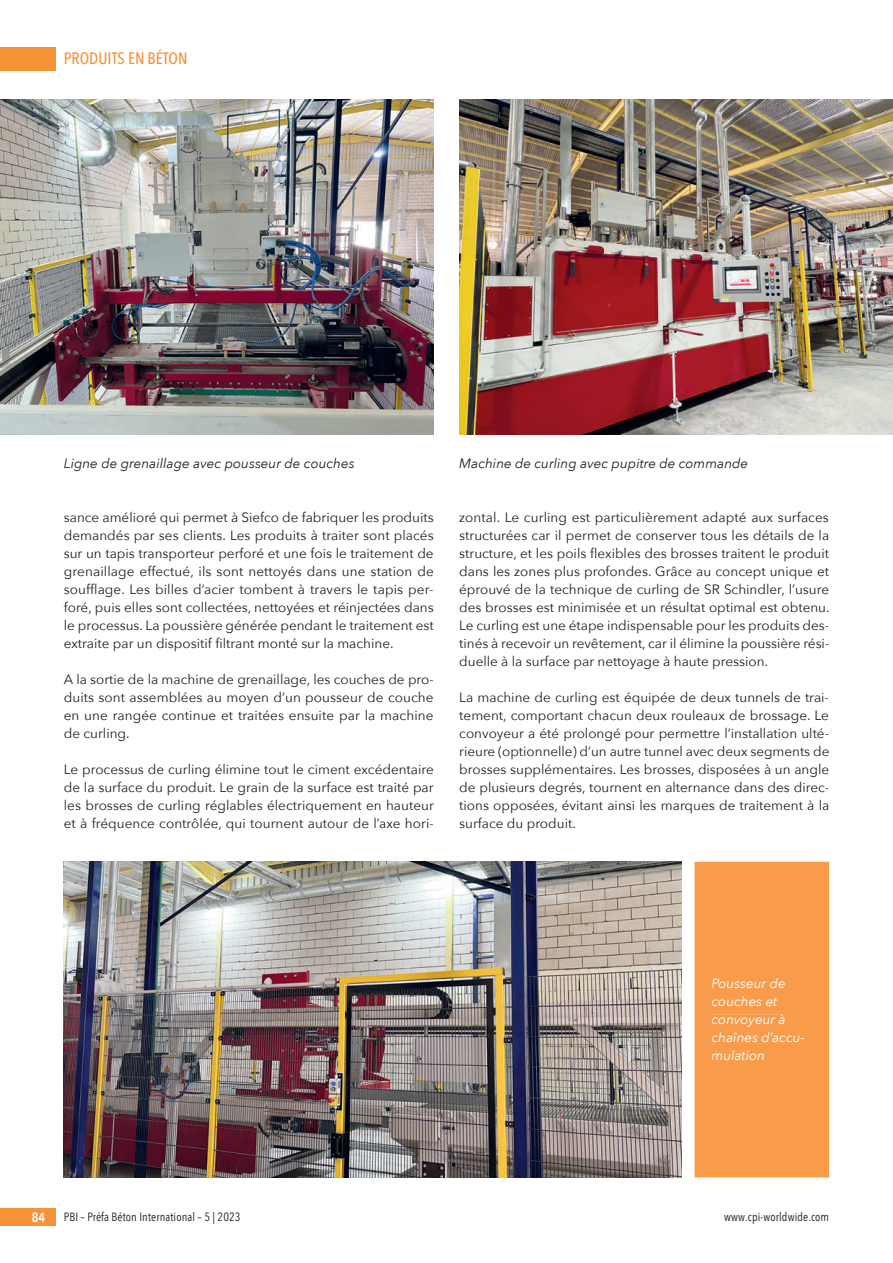
<style>
.page{position:relative;width:893px;height:1263px;background:#fff}
.page>*{position:absolute;margin:0;border:0;box-sizing:border-box;transform-origin:0 0}
.t1{font:500 16.5px "Avenir Next Condensed";color:#f69238}
.t2{font:13.5px/18px "Avenir Next";color:#231f20;text-align:justify}
.t3{font:italic 13.5px "Avenir Next";color:#231f20}
.t4{font:italic 13.5px/18px "Avenir Next";color:#fff}
.t5{font:600 13.5px "Avenir Next Condensed";color:#fff}
.t6{font:12px "Avenir Next Condensed";letter-spacing:.01em;color:#231f20}
</style>
<div class="page">
<div style="left:0;top:47px;width:55px;height:23px;background:#f69238"></div>
<div style="left:0;top:1208px;width:55px;height:18px;background:#f69238"></div>
<img style="left:0;top:100px;width:434px;height:334px">
<img style="left:459px;top:100px;width:433px;height:335px">
<img style="left:64px;top:862px;width:617px;height:315px">
<div style="left:695px;top:862px;width:134px;height:315px;background:#f89c4b"></div>
<div style="left:712px;top:978px;width:74px;height:11px;background:#f89c4b"></div>
<div style="left:712px;top:996px;width:66px;height:11px;background:#f89c4b"></div>
<div style="left:712px;top:1015px;width:74px;height:13px;background:#f89c4b"></div>
<div style="left:712px;top:1032px;width:92px;height:11px;background:#f89c4b"></div>
<div style="left:712px;top:1050px;width:53px;height:11px;background:#f89c4b"></div>
<p class="t1" style="left:64px;top:49px;width:125px">PRODUITS EN BÉTON</p>
<p class="t3" style="left:64px;top:452px;width:292px">Ligne de grenaillage avec pousseur de couches</p>
<p class="t3" style="left:459px;top:452px;width:291px">Machine de curling avec pupitre de commande</p>
<p class="t2" style="left:64px;top:508px;width:372px">sance amélioré qui permet à Siefco de fabriquer les produits demandés par ses clients. Les produits à traiter sont placés sur un tapis transporteur perforé et une fois le traitement de grenaillage effectué, ils sont nettoyés dans une station de soufflage. Les billes d’acier tombent à travers le tapis per&shy;foré, puis elles sont collectées, nettoyées et réinjectées dans le processus. La poussière générée pendant le traitement est extraite par un dispositif filtrant monté sur la machine.</p>
<p class="t2" style="left:64px;top:670px;width:371px">A la sortie de la machine de grenaillage, les couches de pro&shy;duits sont assemblées au moyen d’un pousseur de couche en une rangée continue et traitées ensuite par la machine de curling.</p>
<p class="t2" style="left:64px;top:760px;width:372px">Le processus de curling élimine tout le ciment excédentaire de la surface du produit. Le grain de la surface est traité par les brosses de curling réglables électriquement en hauteur et à fréquence contrôlée, qui tournent autour de l’axe hori-</p>
<p class="t2" style="left:459px;top:508px;width:372px">zontal. Le curling est particulièrement adapté aux surfaces structurées car il permet de conserver tous les détails de la structure, et les poils flexibles des brosses traitent le produit dans les zones plus profondes. Grâce au concept unique et éprouvé de la technique de curling de SR Schindler, l’usure des brosses est minimisée et un résultat optimal est obtenu.<br>Le curling est une étape indispensable pour les produits des&shy;tinés à recevoir un revêtement, car il élimine la poussière rési&shy;duelle à la surface par nettoyage à haute pression.</p>
<p class="t2" style="left:459px;top:688px;width:372px">La machine de curling est équipée de deux tunnels de trai&shy;tement, comportant chacun deux rouleaux de brossage. Le convoyeur a été prolongé pour permettre l’installation ulté&shy;rieure (optionnelle) d’un autre tunnel avec deux segments de brosses supplémentaires. Les brosses, disposées à un angle de plusieurs degrés, tournent en alternance dans des direc&shy;tions opposées, évitant ainsi les marques de traitement à la surface du produit.</p>
<p class="t4" style="left:712px;top:974px;width:95px">Pousseur de couches et convoyeur à chaînes d’accu&shy;mulation</p>
<p class="t5" style="left:32px;top:1206px;width:15px">84</p>
<p class="t6" style="left:64px;top:1207px;width:178px">PBI – Préfa Béton International – 5 | 2023</p>
<p class="t6" style="left:724px;top:1207px;width:107px">www.cpi-worldwide.com</p>
</div>
